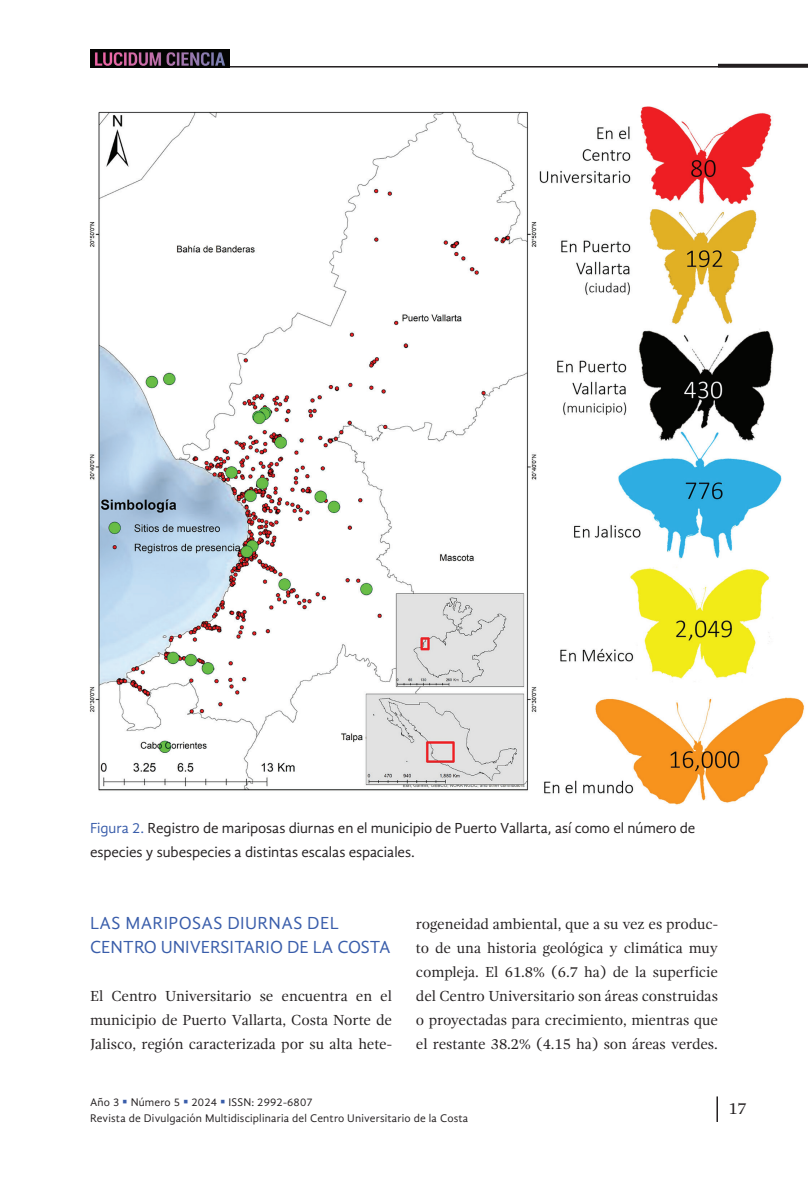
<style>
.page{position:relative;width:808px;height:1191px;background:#fff}
.page>*{position:absolute;margin:0;border:0;box-sizing:border-box;transform-origin:0 0}
.t1{font:18px/24px "Gandhi Sans";letter-spacing:-.005em;color:#395daa}
.t2{font:16.5px "Gandhi Serif";color:#231f20}
.t3{font:15px/24px "Gandhi Serif";letter-spacing:-.005em;color:#231f20;text-align:justify}
.t4{font:15px/24px "Gandhi Sans";letter-spacing:-.005em;color:#231f20}
.t5{font:11.4px/15.9px "Gandhi Sans";letter-spacing:.015em;color:#231f20}
.s1{color:#395daa}
</style>
<div class="page">
<hr style="left:90px;top:66px;width:718px;height:2px;background:#231f20">
<hr style="left:716px;top:1096px;width:2px;height:26px;background:#231f20">
<svg style="left:718px;top:64px;width:90px;height:4px"></svg>
<img style="left:90px;top:50px;width:139px;height:17px">
<img style="left:89px;top:106px;width:715px;height:699px">
<p class="t4" style="left:90px;top:815px;width:607px"><span class="s1">Figura 2.</span> Registro de mariposas diurnas en el municipio de Puerto Vallarta, así como el número de especies y subespecies a distintas escalas espaciales.</p>
<p class="t1" style="left:90px;top:910px;width:302px">LAS MARIPOSAS DIURNAS DEL<br>CENTRO UNIVERSITARIO DE LA COSTA</p>
<p class="t3" style="left:90px;top:984px;width:303px">El Centro Universitario se encuentra en el municipio de Puerto Vallarta, Costa Norte de Jalisco, región caracterizada por su alta hete-</p>
<p class="t3" style="left:416px;top:912px;width:303px">rogeneidad ambiental, que a su vez es produc&shy;to de una historia geológica y climática muy compleja. El 61.8% (6.7 ha) de la superficie del Centro Universitario son áreas construidas o proyectadas para crecimiento, mientras que el restante 38.2% (4.15 ha) son áreas verdes.</p>
<p class="t5" style="left:90px;top:1094px;width:380px">Año 3 <span class="s1">▪</span> número 5 <span class="s1">▪</span> 2024 <span class="s1">▪</span> ISSN : 2992-6807<br>Revista de Divulgación Multidisciplinaria del Centro Universitario de la Costa</p>
<p class="t2" style="left:728px;top:1099px;width:20px">17</p>
</div>
